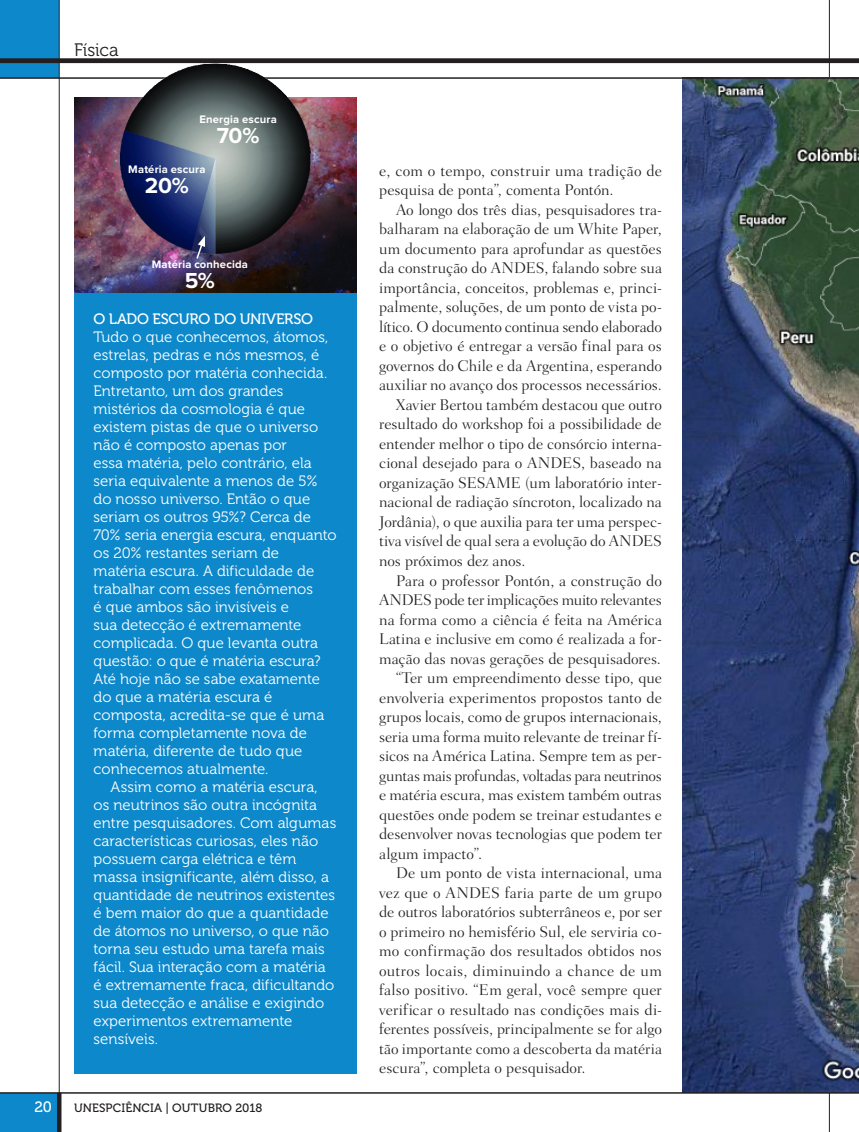
<style>
.page{position:relative;width:859px;height:1132px;background:#fff}
.page>*{position:absolute;margin:0;border:0;box-sizing:border-box;transform-origin:0 0}
.Unespciencia_-_Legen{font:700 22.5px "Proxima Nova";color:#fff}
.t1{font:18px "Museo 300";letter-spacing:-.005em;color:#231f20}
.Unespciencia_-_Texto{font:300 15.75px/19.5px "Fairfield LT Std";letter-spacing:-.005em;color:#231f20;text-align:justify}
.TEXTO{font:15px/18px "Museo 300";color:#fff}
.Unespciencia_-_Texto-2{font:15px "Museo 500";letter-spacing:-.015em;color:#fff}
.t2{font:12px "Museo 500";letter-spacing:.01em;color:#231f20}
.Unespciencia_-_Legen-2{font:700 11.25px "Proxima Nova";letter-spacing:.015em;color:#fff}
</style>
<div class="page">
<hr style="left:829px;top:0;width:1px;height:1131px;background:#231f20">
<img style="left:74px;top:111px;width:283px;height:182px">
<div style="left:74px;top:293px;width:283px;height:780px;background:#0c88cb"></div>
<img style="left:683px;top:79px;width:176px;height:1013px">
<svg style="left:195px;top:236px;width:10px;height:24px"></svg>
<div style="left:0;top:0;width:59px;height:78px;background:#0c88cb"></div>
<div style="left:0;top:1092px;width:59px;height:39px;background:#0c88cb"></div>
<hr style="left:59px;top:0;width:1px;height:1131px;background:#231f20">
<hr style="left:57px;top:1092px;width:4px;height:39px;background:#231f20">
<hr style="left:0;top:59px;width:859px;height:4px;background:#231f20">
<hr style="left:0;top:1092px;width:859px;height:1px;background:#231f20">
<hr style="left:0;top:78px;width:859px;height:1px;background:#231f20">
<img style="left:74px;top:63px;width:283px;height:48px">
<p class="t1" style="left:74px;top:40px;width:46px">Física</p>
<p class="Unespciencia_-_Legen-2" style="left:199px;top:114px;width:79px">Energia escura</p>
<p class="Unespciencia_-_Legen" style="left:217px;top:125px;width:44px">70%</p>
<p class="Unespciencia_-_Legen-2" style="left:128px;top:164px;width:79px">Matéria escura</p>
<p class="Unespciencia_-_Legen" style="left:145px;top:175px;width:46px">20%</p>
<p class="Unespciencia_-_Legen-2" style="left:152px;top:259px;width:98px">Matéria conhecida</p>
<p class="Unespciencia_-_Legen" style="left:185px;top:270px;width:32px">5%</p>
<p class="Unespciencia_-_Texto-2" style="left:94px;top:310px;width:221px">O LADO ESCURO DO UNIVERSO</p>
<p class="TEXTO" style="left:94px;top:327px;width:245px">Tudo o que conhecemos, átomos, estrelas, pedras e nós mesmos, é composto por matéria conhecida.<br>Entretanto, um dos grandes mistérios da cosmologia é que existem pistas de que o universo não é composto apenas por<br>essa matéria, pelo contrário, ela seria equivalente a menos de 5% do nosso universo. Então o que seriam os outros 95%? Cerca de<br>70% seria energia escura, enquanto os 20% restantes seriam de<br>matéria escura. A dificuldade de trabalhar com esses fenômenos<br>é que ambos são invisíveis e<br>sua detecção é extremamente complicada. O que levanta outra questão: o que é matéria escura?<br>Até hoje não se sabe exatamente do que a matéria escura é composta, acredita-se que é uma forma completamente nova de matéria, diferente de tudo que conhecemos atualmente.</p>
<p class="TEXTO" style="left:94px;top:777px;width:244px;text-indent:17px">Assim como a matéria escura, os neutrinos são outra incógnita entre pesquisadores. Com algumas características curiosas, eles não possuem carga elétrica e têm massa insignificante, além disso, a quantidade de neutrinos existentes é bem maior do que a quantidade de átomos no universo, o que não torna seu estudo uma tarefa mais fácil. Sua interação com a matéria é extremamente fraca, dificultando sua detecção e análise e exigindo experimentos extremamente sensíveis.</p>
<p class="Unespciencia_-_Texto-2" style="left:34px;top:1098px;width:19px">20</p>
<p class="t2" style="left:74px;top:1101px;width:190px">UNESPCIÊNCIA | OUTUBRO 2018</p>
<p class="Unespciencia_-_Texto" style="left:379px;top:161px;width:284px">e, com o tempo, construir uma tradição de pesquisa de ponta”, comenta Pontón.</p>
<p class="Unespciencia_-_Texto" style="left:379px;top:200px;width:284px;text-indent:17px">Ao longo dos três dias, pesquisadores tra&shy;balharam na elaboração de um White Paper, um documento para aprofundar as questões da construção do ANDES, falando sobre sua importância, conceitos, problemas e, princi&shy;palmente, soluções, de um ponto de vista po&shy;lítico. O documento continua sendo elaborado e o objetivo é entregar a versão final para os governos do Chile e da Argentina, esperando auxiliar no avanço dos processos necessários.</p>
<p class="Unespciencia_-_Texto" style="left:379px;top:395px;width:284px;text-indent:17px">Xavier Bertou também destacou que outro resultado do workshop foi a possibilidade de entender melhor o tipo de consórcio interna&shy;cional desejado para o ANDES, baseado na organização SESAME (um laboratório inter&shy;nacional de radiação síncroton, localizado na Jordânia), o que auxilia para ter uma perspec&shy;tiva visível de qual sera a evolução do ANDES nos próximos dez anos.</p>
<p class="Unespciencia_-_Texto" style="left:379px;top:570px;width:284px;text-indent:17px">Para o professor Pontón, a construção do ANDES pode ter implicações muito relevantes na forma como a ciência é feita na América Latina e inclusive em como é realizada a for&shy;mação das novas gerações de pesquisadores.</p>
<p class="Unespciencia_-_Texto" style="left:379px;top:668px;width:284px;text-indent:17px">“Ter um empreendimento desse tipo, que envolveria experimentos propostos tanto de grupos locais, como de grupos internacionais, seria uma forma muito relevante de treinar fí&shy;sicos na América Latina. Sempre tem as per&shy;guntas mais profundas, voltadas para neutrinos e matéria escura, mas existem também outras questões onde podem se treinar estudantes e desenvolver novas tecnologias que podem ter algum impacto”.</p>
<p class="Unespciencia_-_Texto" style="left:379px;top:863px;width:284px;text-indent:17px">De um ponto de vista internacional, uma vez que o ANDES faria parte de um grupo de outros laboratórios subterrâneos e, por ser o primeiro no hemisfério Sul, ele serviria co&shy;mo confirmação dos resultados obtidos nos outros locais, diminuindo a chance de um falso positivo. “Em geral, você sempre quer verificar o resultado nas condições mais di&shy;ferentes possíveis, principalmente se for algo tão importante como a descoberta da matéria escura”, completa o pesquisador.</p>
</div>
